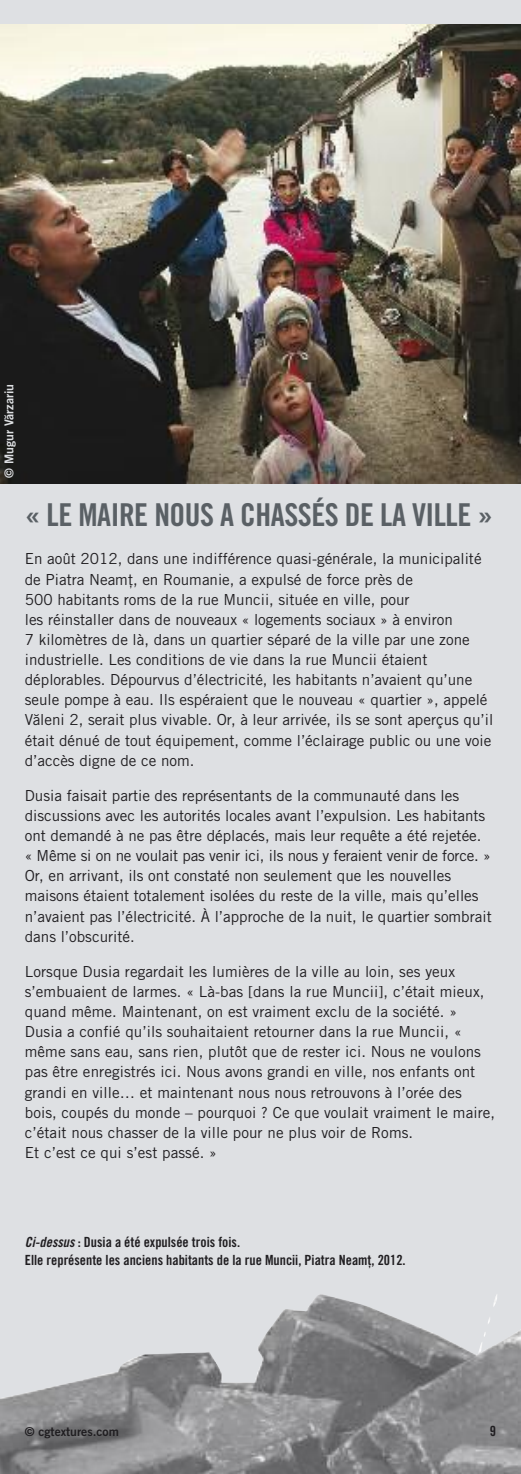
<style>
.page{position:relative;width:521px;height:1474px;background:#fff}
.page>*{position:absolute;margin:0;border:0;box-sizing:border-box;transform-origin:0 0}
.t1{font:31.5px "Amnesty Trade Gothic Bd Cn 20";letter-spacing:-.015em;color:#5a6065}
.t2{font:15.22px/20.1px "Amnesty Trade Gothic";color:#201e21}
.t3{font:14px/17.5px "Amnesty Trade Gothic Bd Cn 20";color:#201e21}
.t4{font:12.25px "Amnesty Trade Gothic Bd 2";color:#201e21}
.t5{font:12.25px "Amnesty Trade Gothic Bd 2";color:#dee0e3}
.s1{font-family:"Amnesty Trade Gothic Bd Cn 20 Ob"}
</style>
<div class="page">
<div style="left:0;top:0;width:521px;height:1473px;background:#dee0e3"></div>
<img style="left:0;top:1294px;width:521px;height:179px">
<img style="left:0;top:25px;width:521px;height:458px">
<p class="t5" style="left:2px;top:477px;width:95px;rotate:-90deg">© Mugur Vărzariu</p>
<h1 class="t1" style="left:25px;top:495px;width:470px">« LE MAIRE NOUS A CHASSÉS DE LA VILLE »</h1>
<p class="t2" style="left:25px;top:548px;width:470px">En août 2012, dans une indifférence quasi-générale, la municipalité de Piatra Neamț, en Roumanie, a expulsé de force près de<br>500 habitants roms de la rue Muncii, située en ville, pour<br>les réinstaller dans de nouveaux « logements sociaux » à environ<br>7 kilomètres de là, dans un quartier séparé de la ville par une zone industrielle. Les conditions de vie dans la rue Muncii étaient déplorables. Dépourvus d’électricité, les habitants n’avaient qu’une seule pompe à eau. Ils espéraient que le nouveau « quartier », appelé Văleni 2, serait plus vivable. Or, à leur arrivée, ils se sont aperçus qu’il était dénué de tout équipement, comme l’éclairage public ou une voie d’accès digne de ce nom.</p>
<p class="t2" style="left:25px;top:785px;width:468px">Dusia faisait partie des représentants de la communauté dans les discussions avec les autorités locales avant l’expulsion. Les habitants ont demandé à ne pas être déplacés, mais leur requête a été rejetée. « Même si on ne voulait pas venir ici, ils nous y feraient venir de force. » Or, en arrivant, ils ont constaté non seulement que les nouvelles maisons étaient totalement isolées du reste de la ville, mais qu’elles n’avaient pas l’électricité. À l’approche de la nuit, le quartier sombrait dans l’obscurité.</p>
<p class="t2" style="left:25px;top:961px;width:472px">Lorsque Dusia regardait les lumières de la ville au loin, ses yeux s’embuaient de larmes. « Là-bas [dans la rue Muncii], c’était mieux, quand même. Maintenant, on est vraiment exclu de la société. » Dusia a confié qu’ils souhaitaient retourner dans la rue Muncii, « même sans eau, sans rien, plutôt que de rester ici. Nous ne voulons pas être enregistrés ici. Nous avons grandi en ville, nos enfants ont grandi en ville… et maintenant nous nous retrouvons à l’orée des bois, coupés du monde – pourquoi ? Ce que voulait vraiment le maire, c’était nous chasser de la ville pour ne plus voir de Roms.<br>Et c’est ce qui s’est passé. »</p>
<p class="t3" style="left:25px;top:1233px;width:382px"><span class="s1">Ci-dessus</span> : Dusia a été expulsée trois fois.<br>Elle représente les anciens habitants de la rue Muncii, Piatra Neamţ, 2012.</p>
<p class="t4" style="left:25px;top:1424px;width:96px">© cgtextures.com</p>
<p class="t3" style="left:490px;top:1421px;width:8px">9</p>
</div>
